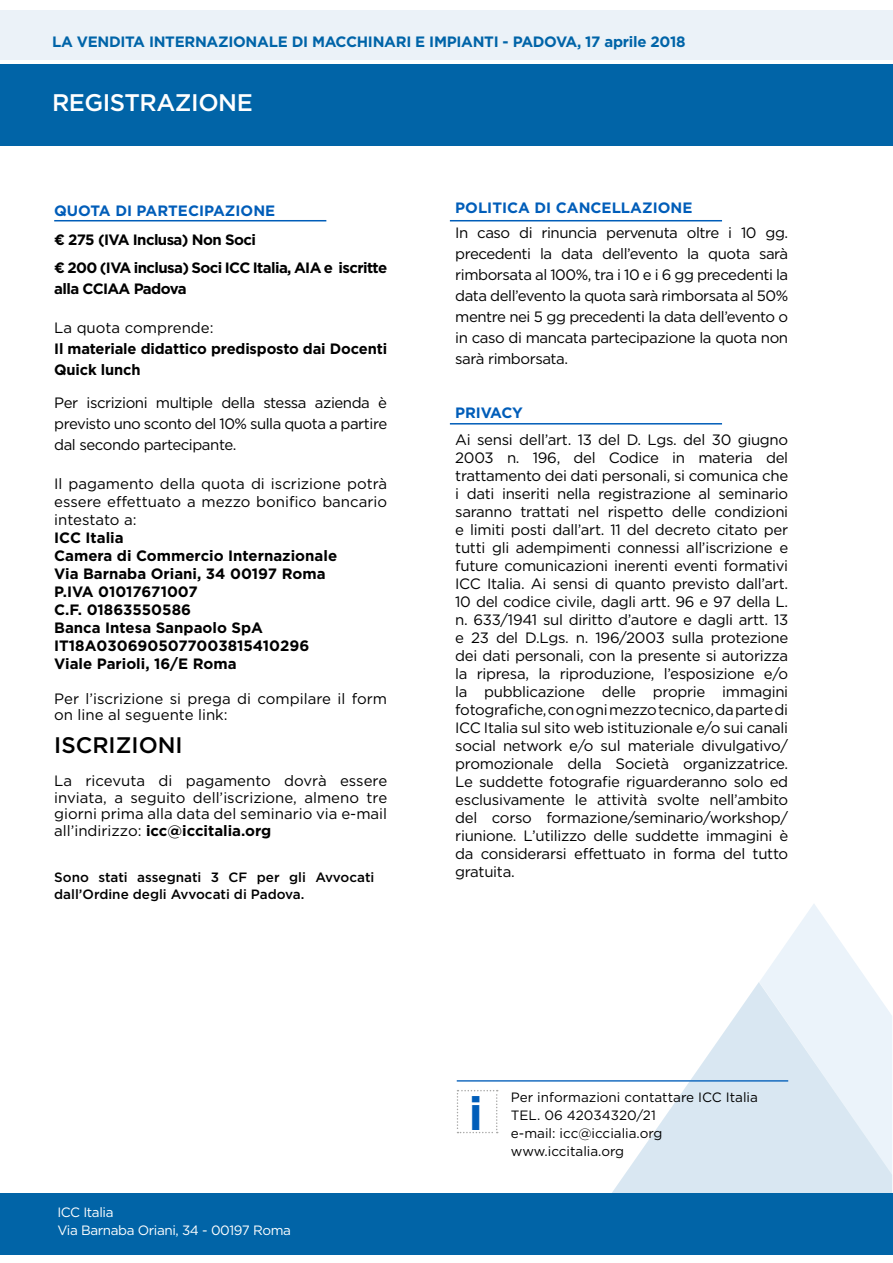
<style>
.page{position:relative;width:893px;height:1263px;background:#fff}
.page>*{position:absolute;margin:0;border:0;box-sizing:border-box;transform-origin:0 0}
.t1{font:700 46.5px "Gotham";color:#005db9}
.t2{font:500 24px "Gotham";letter-spacing:-.02em;color:#fff}
.t3{font:500 22.5px "Gotham";color:#000}
.t4{font:15px/18px "Gotham";letter-spacing:-.015em;color:#000;text-align:justify}
.t5{font:700 15px/18px "Gotham";letter-spacing:-.01em;color:#000}
.t6{font:700 15px/28.5px "Gotham";letter-spacing:-.04em;color:#000}
.t7{font:700 15px "Gotham";letter-spacing:-.02em;color:#0064a8}
.t8{font:700 15px "Gotham";color:#005db9}
.t9{font:13.5px/18px "Gotham";color:#000}
.t10{font:500 13.5px/16.5px "Gotham";color:#000}
.t11{font:13.5px/18px "Gotham";letter-spacing:-.03em;color:#fff}
.s1{font-weight:700}
</style>
<div class="page">
<svg style="left:760px;top:904px;width:108px;height:78px"></svg>
<svg style="left:612px;top:982px;width:280px;height:211px;fill:#d9e7f2"></svg>
<div style="left:0;top:10px;width:893px;height:50px;background:#ebf2f8"></div>
<div style="left:0;top:64px;width:893px;height:82px;background:#0164a7"></div>
<div style="left:0;top:1193px;width:893px;height:61px;background:#0164a7"></div>
<hr style="left:54px;top:220px;width:272px;height:1px;background:#005db9">
<hr style="left:450px;top:220px;width:272px;height:1px;background:#005db9">
<hr style="left:450px;top:423px;width:272px;height:1px;background:#005db9">
<hr style="left:457px;top:1080px;width:331px;height:2px;background:#005db9">
<svg style="left:457px;top:1090px;width:41px;height:43px"></svg>
<p class="t7" style="left:52px;top:32px;width:635px">LA VENDITA INTERNAZIONALE DI MACCHINARI E IMPIANTI - PADOVA, 17 aprile 2018</p>
<h2 class="t2" style="left:52px;top:87px;width:202px">REGISTRAZIONE</h2>
<p class="t8" style="left:54px;top:201px;width:223px">QUOTA DI PARTECIPAZIONE</p>
<p class="t6" style="left:54px;top:225px;width:335px">€ 275 (IVA Inclusa) Non Soci<br>€ 200 (IVA inclusa) Soci ICC Italia, AIA e iscritte</p>
<p class="t6" style="left:54px;top:274px;width:134px">alla CCIAA Padova</p>
<p class="t4" style="left:54px;top:318px;width:161px">La quota comprende:</p>
<p class="t5" style="left:54px;top:338px;width:334px;line-height:21px">Il materiale didattico predisposto dai Docenti<br>Quick lunch</p>
<p class="t4" style="left:54px;top:392px;width:334px;line-height:21px">Per iscrizioni multiple della stessa azienda è previsto uno sconto del 10% sulla quota a partire dal secondo partecipante.</p>
<p class="t4" style="left:54px;top:474px;width:334px">Il pagamento della quota di iscrizione potrà essere effettuato a mezzo bonifico bancario intestato a:</p>
<p class="t5" style="left:54px;top:529px;width:284px">ICC Italia<br>Camera di Commercio Internazionale<br>Via Barnaba Oriani, 34 00197 Roma<br>P.IVA 01017671007<br>C.F. 01863550586<br>Banca Intesa Sanpaolo SpA<br>IT18A0306905077003815410296<br>Viale Parioli, 16/E Roma</p>
<p class="t4" style="left:54px;top:690px;width:334px;line-height:16.5px">Per l’iscrizione si prega di compilare il form on line al seguente link:</p>
<h3 class="t3" style="left:54px;top:730px;width:130px">ISCRIZIONI</h3>
<p class="t4" style="left:54px;top:772px;width:334px;line-height:16.5px">La ricevuta di pagamento dovrà essere inviata, a seguito dell’iscrizione, almeno tre giorni prima alla data del seminario via e-mail all’indirizzo: <span class="s1">icc@iccitalia.org</span></p>
<p class="t10" style="left:54px;top:869px;width:322px">Sono stati assegnati 3 CF per gli Avvocati dall’Ordine degli Avvocati di Padova.</p>
<p class="t8" style="left:455px;top:197px;width:239px">POLITICA DI CANCELLAZIONE</p>
<p class="t4" style="left:455px;top:222px;width:334px;line-height:21px">In caso di rinuncia pervenuta oltre i 10 gg. precedenti la data dell’evento la quota sarà rimborsata al 100%, tra i 10 e i 6 gg precedenti la data dell’evento la quota sarà rimborsata al 50% mentre nei 5 gg precedenti la data dell’evento o in caso di mancata partecipazione la quota non sarà rimborsata.</p>
<p class="t8" style="left:455px;top:403px;width:69px">PRIVACY</p>
<p class="t4" style="left:455px;top:431px;width:334px">Ai sensi dell’art. 13 del D. Lgs. del 30 giugno 2003 n. 196, del Codice in materia del trattamento dei dati personali, si comunica che i dati inseriti nella registrazione al seminario saranno trattati nel rispetto delle condizioni e limiti posti dall’art. 11 del decreto citato per tutti gli adempimenti connessi all’iscrizione e future comunicazioni inerenti eventi formativi ICC Italia. Ai sensi di quanto previsto dall’art.<br>10 del codice civile, dagli artt. 96 e 97 della L. n. 633/1941 sul diritto d’autore e dagli artt. 13 e 23 del D.Lgs. n. 196/2003 sulla protezione dei dati personali, con la presente si autorizza la ripresa, la riproduzione, l’esposizione e/o la pubblicazione delle proprie immagini fotografiche, con ogni mezzo tecnico, da parte di ICC Italia sul sito web istituzionale e/o sui canali social network e/o sul materiale divulgativo/ promozionale della Società organizzatrice.<br>Le suddette fotografie riguarderanno solo ed esclusivamente le attività svolte nell’ambito del corso formazione/seminario/workshop/ riunione. L’utilizzo delle suddette immagini è da considerarsi effettuato in forma del tutto gratuita.</p>
<p class="t11" style="left:57px;top:1203px;width:235px">ICC Italia<br>Via Barnaba Oriani, 34 - 00197 Roma</p>
<h1 class="t1" style="left:469px;top:1083px;width:16px">i</h1>
<p class="t9" style="left:511px;top:1088px;width:249px">Per informazioni contattare ICC Italia<br>TEL. 06 42034320/21<br>e-mail: icc@iccialia.org www.iccitalia.org</p>
</div>
